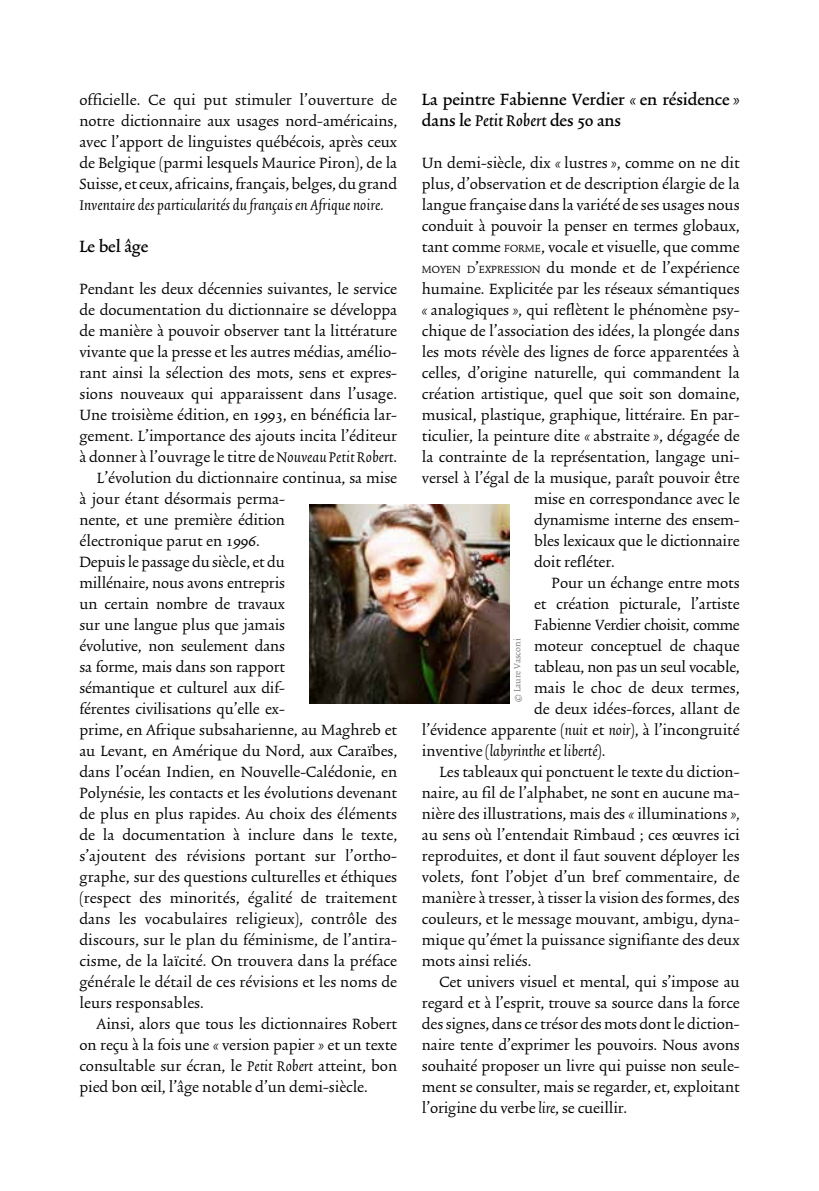
<style>
.page{position:relative;width:819px;height:1191px;background:#fff}
.page>*{position:absolute;margin:0;border:0;box-sizing:border-box;transform-origin:0 0}
.t1{font:19.25px/21px "Trinite No 2 Med Wid";color:#000}
.t2{font:17.5px/21px "Trinite No 2 Rom Wid";color:#000;text-align:justify}
.t3{font:italic 17.5px "Trinite No 2";letter-spacing:.005em;color:#000}
.t4{font:10.5px "Trinite No 2 Rom Wid";color:#77787b}
.s1{font-family:"Trinite No 2";font-style:italic}
.s2{font-family:"Trinite No 2";font-weight:500;font-style:italic}
.s3{font-size:12.25px}
.s4{font-style:inherit}
.s5{font-family:"Trinite No 2 Rom Wid";font-style:normal}
</style>
<div class="page">
<img style="left:310px;top:504px;width:199px;height:200px">
<p class="t2" style="left:79px;top:91px;width:319px">officielle. Ce qui put stimuler l’ouverture de notre dictionnaire aux usages nord-américains, avec l’apport de linguistes québécois, après ceux de Belgique (parmi lesquels Maurice Piron), de la Suisse, et ceux, africains, français, belges, du grand</p>
<p class="t3" style="left:79px;top:197px;width:305px">Inventaire des particularités du français en Afrique noire.</p>
<p class="t1" style="left:79px;top:237px;width:70px">Le bel âge</p>
<p class="t2" style="left:79px;top:280px;width:319px">Pendant les deux décennies suivantes, le service</p>
<p class="t2" style="left:79px;top:301px;width:319px">de documentation du dictionnaire se développa</p>
<p class="t2" style="left:79px;top:322px;width:319px">de manière à pouvoir observer tant la littérature</p>
<p class="t2" style="left:79px;top:343px;width:319px">vivante que la presse et les autres médias, amélio-</p>
<p class="t2" style="left:79px;top:364px;width:319px">rant ainsi la sélection des mots, sens et expres-</p>
<p class="t2" style="left:79px;top:385px;width:319px">sions nouveaux qui apparaissent dans l’usage.</p>
<p class="t2" style="left:79px;top:406px;width:319px">Une troisième édition, en 1993, en bénéficia lar-</p>
<p class="t2" style="left:79px;top:427px;width:319px">gement. L’importance des ajouts incita l’éditeur</p>
<p class="t2" style="left:79px;top:448px;width:319px">à donner à l’ouvrage le titre de <span class="s1">Nouveau Petit Robert</span>.</p>
<p class="t2" style="left:97px;top:469px;width:301px">L’évolution du dictionnaire continua, sa mise</p>
<p class="t2" style="left:79px;top:490px;width:207px">à jour étant désormais perma-</p>
<p class="t2" style="left:79px;top:511px;width:207px">nente, et une première édition</p>
<p class="t2" style="left:79px;top:532px;width:182px">électronique parut en 1996.</p>
<p class="t2" style="left:79px;top:553px;width:207px">Depuis le passage du siècle, et du</p>
<p class="t2" style="left:79px;top:574px;width:207px">millénaire, nous avons entrepris</p>
<p class="t2" style="left:79px;top:595px;width:207px">un certain nombre de travaux</p>
<p class="t2" style="left:79px;top:616px;width:207px">sur une langue plus que jamais</p>
<p class="t2" style="left:79px;top:637px;width:207px">évolutive, non seulement dans</p>
<p class="t2" style="left:79px;top:658px;width:207px">sa forme, mais dans son rapport</p>
<p class="t2" style="left:79px;top:679px;width:207px">sémantique et culturel aux dif-</p>
<p class="t2" style="left:79px;top:700px;width:207px">férentes civilisations qu’elle ex-</p>
<p class="t2" style="left:79px;top:721px;width:319px">prime, en Afrique subsaharienne, au Maghreb et</p>
<p class="t2" style="left:79px;top:742px;width:319px">au Levant, en Amérique du Nord, aux Caraïbes,</p>
<p class="t2" style="left:79px;top:763px;width:319px">dans l’océan Indien, en Nouvelle-Calédonie, en</p>
<p class="t2" style="left:79px;top:784px;width:319px">Polynésie, les contacts et les évolutions devenant</p>
<p class="t2" style="left:79px;top:805px;width:319px">de plus en plus rapides. Au choix des éléments</p>
<p class="t2" style="left:79px;top:826px;width:319px">de la documentation à inclure dans le texte,</p>
<p class="t2" style="left:79px;top:847px;width:319px">s’ajoutent des révisions portant sur l’ortho-</p>
<p class="t2" style="left:79px;top:868px;width:319px">graphe, sur des questions culturelles et éthiques</p>
<p class="t2" style="left:79px;top:889px;width:319px">(respect des minorités, égalité de traitement</p>
<p class="t2" style="left:79px;top:910px;width:319px">dans les vocabulaires religieux), contrôle des</p>
<p class="t2" style="left:79px;top:931px;width:319px">discours, sur le plan du féminisme, de l’antira-</p>
<p class="t2" style="left:79px;top:952px;width:319px">cisme, de la laïcité. On trouvera dans la préface</p>
<p class="t2" style="left:79px;top:973px;width:319px">générale le détail de ces révisions et les noms de</p>
<p class="t2" style="left:79px;top:994px;width:126px">leurs responsables.</p>
<p class="t2" style="left:97px;top:1015px;width:301px">Ainsi, alors que tous les dictionnaires Robert</p>
<p class="t2" style="left:79px;top:1036px;width:319px">on reçu à la fois une « version papier » et un texte</p>
<p class="t2" style="left:79px;top:1057px;width:319px">consultable sur écran, le <span class="s1">Petit Robert</span> atteint, bon</p>
<p class="t2" style="left:79px;top:1078px;width:290px">pied bon œil, l’âge notable d’un demi-siècle.</p>
<p class="t1" style="left:422px;top:90px;width:319px">La peintre Fabienne Verdier « en résidence » dans le <span class="s2">Petit Robert</span> des 50 ans</p>
<p class="t2" style="left:422px;top:154px;width:319px">Un demi-siècle, dix « lustres », comme on ne dit</p>
<p class="t2" style="left:422px;top:175px;width:319px">plus, d’observation et de description élargie de la</p>
<p class="t2" style="left:422px;top:196px;width:319px">langue française dans la variété de ses usages nous</p>
<p class="t2" style="left:422px;top:217px;width:319px">conduit à pouvoir la penser en termes globaux,</p>
<p class="t2" style="left:422px;top:238px;width:319px">tant comme <span class="s3">FORME</span>, vocale et visuelle, que comme</p>
<p class="t2" style="left:422px;top:259px;width:319px"><span class="s3">MOYEN D</span><span class="s4">’</span><span class="s3">EXPRESSION</span> du monde et de l’expérience</p>
<p class="t2" style="left:422px;top:280px;width:319px">humaine. Explicitée par les réseaux sémantiques</p>
<p class="t2" style="left:422px;top:301px;width:319px">« analogiques », qui reflètent le phénomène psy-</p>
<p class="t2" style="left:422px;top:322px;width:319px">chique de l’association des idées, la plongée dans</p>
<p class="t2" style="left:422px;top:343px;width:319px">les mots révèle des lignes de force apparentées à</p>
<p class="t2" style="left:422px;top:364px;width:319px">celles, d’origine naturelle, qui commandent la</p>
<p class="t2" style="left:422px;top:385px;width:319px">création artistique, quel que soit son domaine,</p>
<p class="t2" style="left:422px;top:406px;width:319px">musical, plastique, graphique, littéraire. En par-</p>
<p class="t2" style="left:422px;top:427px;width:319px">ticulier, la peinture dite « abstraite », dégagée de</p>
<p class="t2" style="left:422px;top:448px;width:319px">la contrainte de la représentation, langage uni-</p>
<p class="t2" style="left:422px;top:469px;width:319px">versel à l’égal de la musique, paraît pouvoir être</p>
<p class="t2" style="left:534px;top:490px;width:207px">mise en correspondance avec le</p>
<p class="t2" style="left:534px;top:511px;width:207px">dynamisme interne des ensem-</p>
<p class="t2" style="left:534px;top:532px;width:207px">bles lexicaux que le dictionnaire</p>
<p class="t2" style="left:534px;top:553px;width:82px">doit refléter.</p>
<p class="t2" style="left:551px;top:574px;width:189px">Pour un échange entre mots</p>
<p class="t2" style="left:534px;top:595px;width:207px">et création picturale, l’artiste</p>
<p class="t2" style="left:534px;top:616px;width:207px">Fabienne Verdier choisit, comme</p>
<p class="t2" style="left:534px;top:637px;width:207px">moteur conceptuel de chaque</p>
<p class="t2" style="left:534px;top:658px;width:207px">tableau, non pas un seul vocable,</p>
<p class="t2" style="left:534px;top:679px;width:207px">mais le choc de deux termes,</p>
<p class="t2" style="left:534px;top:700px;width:207px">de deux idées-forces, allant de</p>
<p class="t2" style="left:422px;top:721px;width:319px">l’évidence apparente (<span class="s1">nuit</span> et <span class="s1">noir</span>), à l’incongruité</p>
<p class="t3" style="left:422px;top:743px;width:185px"><span class="s5">inventive(</span>labyrinthe <span class="s5">et</span> liberté<span class="s5">).</span></p>
<p class="t2" style="left:422px;top:763px;width:319px;text-indent:18px">Les tableaux qui ponctuent le texte du diction&shy;naire, au fil de l’alphabet, ne sont en aucune ma&shy;nière des illustrations, mais des « illuminations »<span class="s1">, </span>au sens où l’entendait Rimbaud ; ces œuvres ici reproduites, et dont il faut souvent déployer les volets, font l’objet d’un bref commentaire, de manière à tresser, à tisser la vision des formes, des couleurs, et le message mouvant, ambigu, dyna&shy;mique qu’émet la puissance signifiante des deux mots ainsi reliés.</p>
<p class="t2" style="left:422px;top:973px;width:319px;text-indent:18px">Cet univers visuel et mental, qui s’impose au regard et à l’esprit, trouve sa source dans la force des signes, dans ce trésor des mots dont le diction&shy;naire tente d’exprimer les pouvoirs. Nous avons souhaité proposer un livre qui puisse non seule&shy;ment se consulter, mais se regarder, et, exploitant l’origine du verbe <span class="s1">lire</span>, se cueillir.</p>
<p class="t4" style="left:512px;top:702px;width:65px;rotate:-90deg">© Laure Vasconi</p>
</div>
